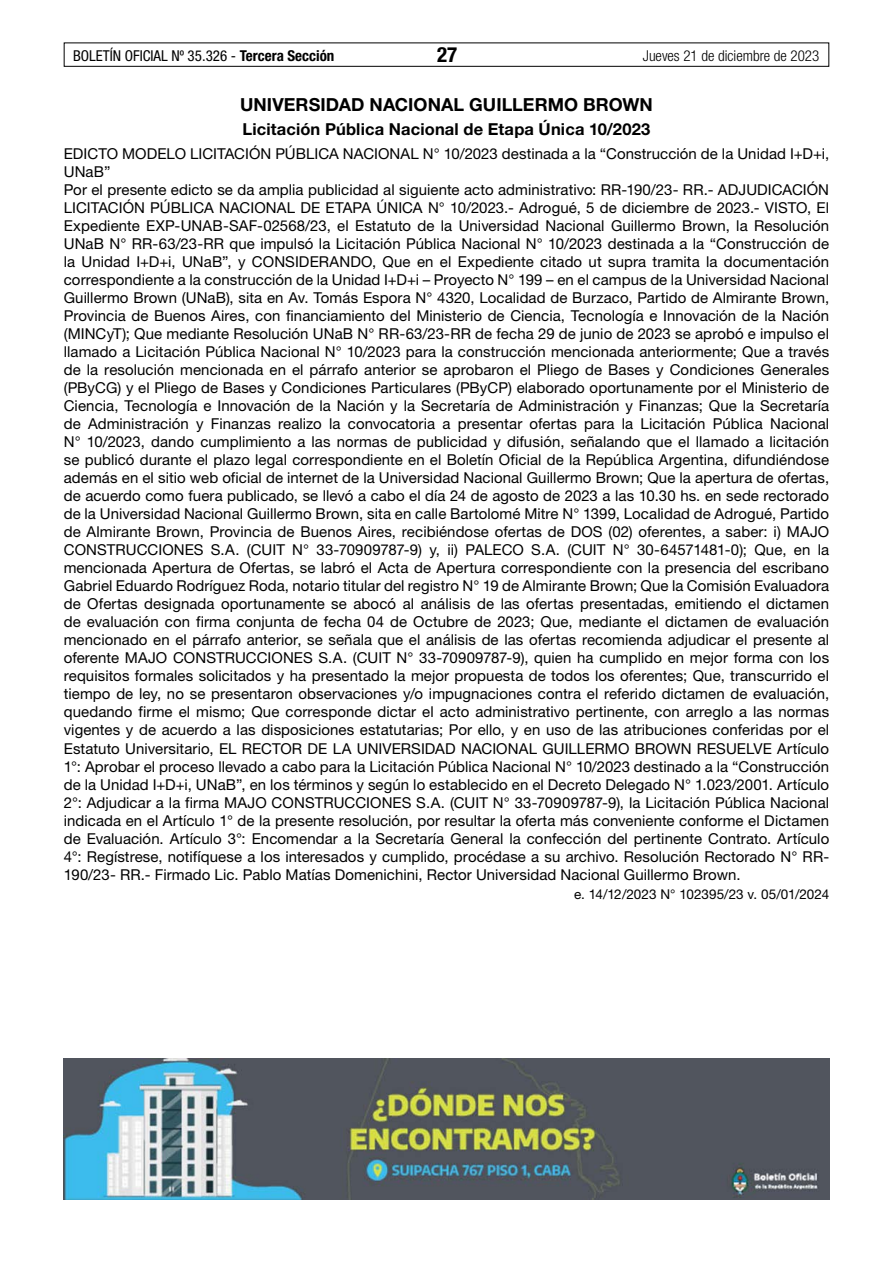
<style>
.page{position:relative;width:893px;height:1263px;background:#fff}
.page>*{position:absolute;margin:0;border:0;box-sizing:border-box;transform-origin:0 0}
.t1{font:700 condensed 21px "Helvetica Neue LT Std";color:#000}
.t2{font:700 18px "Helvetica Neue LT Std";letter-spacing:.005em;color:#000}
.t3{font:700 16.5px "Helvetica Neue LT Std";letter-spacing:.01em;color:#000}
.t4{font:15px/18px "Helvetica Neue LT Std";letter-spacing:.005em;color:#000}
.t5{font:condensed 15px "Helvetica Neue LT Std";color:#000}
.t6{font:300 condensed 15px "Helvetica Neue LT Std";color:#000}
.t7{font:13.5px "Helvetica Neue LT Std";letter-spacing:-.005em;color:#000}
.s1{font-weight:700}
</style>
<div class="page">
<div style="left:64px;top:43px;width:765px;height:24px;border:1px solid #000"></div>
<img style="left:64px;top:1059px;width:765px;height:140px">
<p class="t5" style="left:73px;top:47px;width:263px">BOLETÍN OFICIAL Nº 35.326 - <span class="s1">Tercera Sección</span></p>
<h1 class="t1" style="left:437px;top:42px;width:22px">27</h1>
<p class="t6" style="left:643px;top:47px;width:178px">Jueves 21 de diciembre de 2023</p>
<p class="t2" style="left:240px;top:93px;width:414px">UNIVERSIDAD NACIONAL GUILLERMO BROWN</p>
<p class="t3" style="left:242px;top:119px;width:409px">Licitación Pública Nacional de Etapa Única 10/2023</p>
<p class="t4" style="left:64px;top:145px;width:767px">EDICTO MODELO LICITACIÓN PÚBLICA NACIONAL N° 10/2023 destinada a la “Construcción de la Unidad I+D+i, UNaB”<br>Por el presente edicto se da amplia publicidad al siguiente acto administrativo: RR-190/23- RR.- ADJUDICACIÓN LICITACIÓN PÚBLICA NACIONAL DE ETAPA ÚNICA N° 10/2023.- Adrogué, 5 de diciembre de 2023.- VISTO, El Expediente EXP-UNAB-SAF-02568/23, el Estatuto de la Universidad Nacional Guillermo Brown, la Resolución UNaB N° RR-63/23-RR que impulsó la Licitación Pública Nacional N° 10/2023 destinada a la “Construcción de la Unidad I+D+i, UNaB”, y CONSIDERANDO, Que en el Expediente citado ut supra tramita la documentación correspondiente a la construcción de la Unidad I+D+i – Proyecto N° 199 – en el campus de la Universidad Nacional Guillermo Brown (UNaB), sita en Av. Tomás Espora N° 4320, Localidad de Burzaco, Partido de Almirante Brown, Provincia de Buenos Aires, con financiamiento del Ministerio de Ciencia, Tecnología e Innovación de la Nación (MINCyT); Que mediante Resolución UNaB N° RR-63/23-RR de fecha 29 de junio de 2023 se aprobó e impulso el llamado a Licitación Pública Nacional N° 10/2023 para la construcción mencionada anteriormente; Que a través de la resolución mencionada en el párrafo anterior se aprobaron el Pliego de Bases y Condiciones Generales (PByCG) y el Pliego de Bases y Condiciones Particulares (PByCP) elaborado oportunamente por el Ministerio de Ciencia, Tecnología e Innovación de la Nación y la Secretaría de Administración y Finanzas; Que la Secretaría de Administración y Finanzas realizo la convocatoria a presentar ofertas para la Licitación Pública Nacional N° 10/2023, dando cumplimiento a las normas de publicidad y difusión, señalando que el llamado a licitación se publicó durante el plazo legal correspondiente en el Boletín Oficial de la República Argentina, difundiéndose además en el sitio web oficial de internet de la Universidad Nacional Guillermo Brown; Que la apertura de ofertas, de acuerdo como fuera publicado, se llevó a cabo el día 24 de agosto de 2023 a las 10.30 hs. en sede rectorado de la Universidad Nacional Guillermo Brown, sita en calle Bartolomé Mitre N° 1399, Localidad de Adrogué, Partido de Almirante Brown, Provincia de Buenos Aires, recibiéndose ofertas de DOS (02) oferentes, a saber: i) MAJO CONSTRUCCIONES S.A. (CUIT N° 33-70909787-9) y, ii) PALECO S.A. (CUIT N° 30-64571481-0); Que, en la mencionada Apertura de Ofertas, se labró el Acta de Apertura correspondiente con la presencia del escribano Gabriel Eduardo Rodríguez Roda, notario titular del registro N° 19 de Almirante Brown; Que la Comisión Evaluadora de Ofertas designada oportunamente se abocó al análisis de las ofertas presentadas, emitiendo el dictamen de evaluación con firma conjunta de fecha 04 de Octubre de 2023; Que, mediante el dictamen de evaluación mencionado en el párrafo anterior, se señala que el análisis de las ofertas recomienda adjudicar el presente al oferente MAJO CONSTRUCCIONES S.A. (CUIT N° 33-70909787-9), quien ha cumplido en mejor forma con los requisitos formales solicitados y ha presentado la mejor propuesta de todos los oferentes; Que, transcurrido el tiempo de ley, no se presentaron observaciones y/o impugnaciones contra el referido dictamen de evaluación, quedando firme el mismo; Que corresponde dictar el acto administrativo pertinente, con arreglo a las normas vigentes y de acuerdo a las disposiciones estatutarias; Por ello, y en uso de las atribuciones conferidas por el Estatuto Universitario, EL RECTOR DE LA UNIVERSIDAD NACIONAL GUILLERMO BROWN RESUELVE Artículo 1°: Aprobar el proceso llevado a cabo para la Licitación Pública Nacional N° 10/2023 destinado a la “Construcción de la Unidad I+D+i, UNaB”, en los términos y según lo establecido en el Decreto Delegado N° 1.023/2001. Artículo 2°: Adjudicar a la firma MAJO CONSTRUCCIONES S.A. (CUIT N° 33-70909787-9), la Licitación Pública Nacional indicada en el Artículo 1° de la presente resolución, por resultar la oferta más conveniente conforme el Dictamen de Evaluación. Artículo 3°: Encomendar a la Secretaría General la confección del pertinente Contrato. Artículo 4°: Regístrese, notifíquese a los interesados y cumplido, procédase a su archivo. Resolución Rectorado N° RR-190/23- RR.- Firmado Lic. Pablo Matías Domenichini, Rector Universidad Nacional Guillermo Brown.</p>
<p class="t7" style="left:574px;top:886px;width:257px">e. 14/12/2023 N° 102395/23 v. 05/01/2024</p>
</div>
